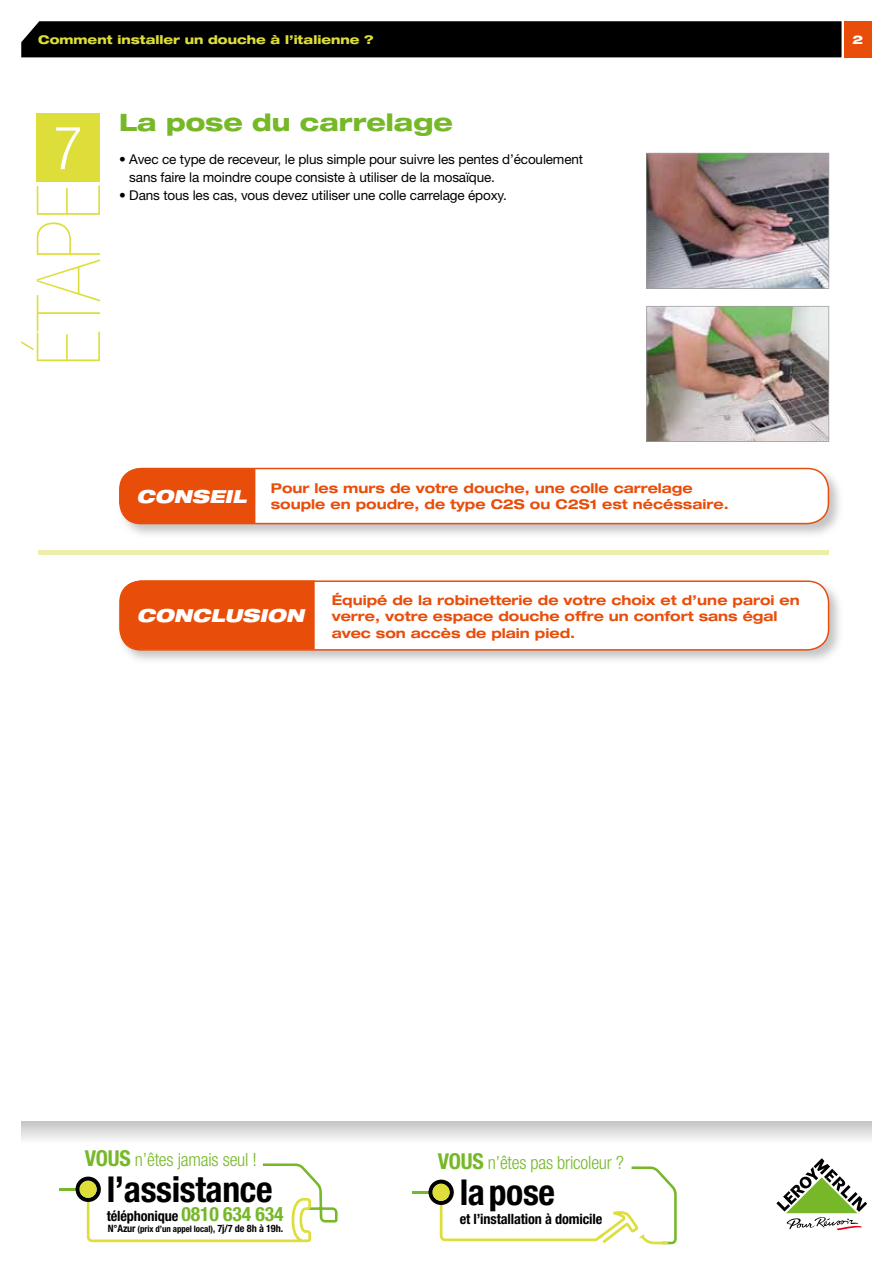
<style>
.page{position:relative;width:893px;height:1263px;background:#fff}
.page>*{position:absolute;margin:0;border:0;box-sizing:border-box;transform-origin:0 0}
.t1{font:200 condensed 88.5px "Helvetica Neue LT Std";letter-spacing:-.01em;color:#ddde39}
.t2{font:300 condensed 60px "Helvetica Neue LT Std";color:#fff}
.t3{font:700 condensed 35.7px "Helvetica Neue";letter-spacing:-.01em;color:#000}
.t4{font:800 expanded 24px "Helvetica Neue LT Std";color:#76b828}
.t5{font:300 condensed 18.3px "Helvetica Neue LT Std";letter-spacing:-.01em;color:#76b828}
.t6{font:italic 900 expanded 18px "Helvetica Neue LT Std";color:#fff}
.t7{font:700 condensed 14.25px "Helvetica Neue";letter-spacing:-.01em;color:#000}
.t8{font:700 expanded 13.5px/16.2px "Helvetica Neue LT Std";color:#e94d0a}
.t9{font:13.5px/18px "Helvetica Neue LT Std";letter-spacing:-.01em;color:#000}
.t10{font:800 expanded 12px "Helvetica Neue";color:#ddde39}
.t11{font:800 expanded 12px "Helvetica Neue";color:#fff}
.t12{font:700 condensed 8.85px "Helvetica Neue";letter-spacing:-.01em;color:#000}
.s1{font-family:"Helvetica Neue";font-weight:700;font-size:21.9px}
.s2{font-size:19.65px;color:#76b828}
.s3{font-size:10.2px}
</style>
<div class="page">
<div style="left:844px;top:21px;width:28px;height:36px;background:#e94d0a"></div>
<div style="left:21px;top:21px;width:820px;height:36px;background:#000"></div>
<div style="left:21px;top:1121px;width:851px;height:22px;background:linear-gradient(to bottom,#c3c4c4,#f9f9f9)"></div>
<svg style="left:776px;top:1158px;width:91px;height:72px"></svg>
<hr style="left:60px;top:1188px;width:28px;height:2px;background:#76b828">
<svg style="left:76px;top:1163px;width:262px;height:79px"></svg>
<hr style="left:412px;top:1191px;width:29px;height:2px;background:#76b828">
<svg style="left:428px;top:1166px;width:249px;height:78px"></svg>
<hr style="left:38px;top:550px;width:791px;height:4px;background:#eeeeac">
<img style="left:646px;top:153px;width:183px;height:136px">
<img style="left:646px;top:306px;width:183px;height:136px">
<div style="left:36px;top:114px;width:64px;height:68px;background:#ddde39"></div>
<svg style="left:119px;top:580px;width:710px;height:71px"></svg>
<div style="left:120px;top:580px;width:195px;height:69px;background:#e94d0a"></div>
<svg style="left:119px;top:468px;width:710px;height:56px"></svg>
<p class="t10" style="left:38px;top:32px;width:337px">Comment installer un douche à l’italienne ?</p>
<p class="t11" style="left:853px;top:32px;width:12px">2</p>
<h2 class="t2" style="left:54px;top:114px;width:30px">7</h2>
<h1 class="t1" style="left:20px;top:366px;width:184px;rotate:-90deg">ÉTAPE</h1>
<h3 class="t4" style="left:119px;top:107px;width:335px">La pose du carrelage</h3>
<p class="t9" style="left:129px;top:150px;width:455px;text-indent:-10px">• Avec ce type de receveur, le plus simple pour suivre les pentes d’écoulement sans faire la moindre coupe consiste à utiliser de la mosaïque.</p>
<p class="t9" style="left:119px;top:186px;width:389px">• Dans tous les cas, vous devez utiliser une colle carrelage époxy.</p>
<h3 class="t6" style="left:137px;top:485px;width:112px">CONSEIL</h3>
<p class="t8" style="left:271px;top:479px;width:459px">Pour les murs de votre douche, une colle carrelage souple en poudre, de type C2S ou C2S1 est nécéssaire.</p>
<h3 class="t6" style="left:137px;top:604px;width:169px">CONCLUSION</h3>
<p class="t8" style="left:332px;top:592px;width:470px">Équipé de la robinetterie de votre choix et d’une paroi en verre, votre espace douche offre un confort sans égal avec son accès de plain pied.</p>
<h3 class="t5" style="left:85px;top:1149px;width:174px"><span class="s1">VOUS</span> n’êtes jamais seul !</h3>
<h3 class="t3" style="left:107px;top:1168px;width:167px">l’assistance</h3>
<p class="t7" style="left:107px;top:1207px;width:178px">téléphonique <span class="s2">0810 634 634</span></p>
<p class="t12" style="left:108px;top:1224px;width:177px"><span class="s3">N°Azur</span> (prix d’un appel local), <span class="s3">7j/7 de 8h à 19h.</span></p>
<h3 class="t5" style="left:438px;top:1152px;width:188px"><span class="s1">VOUS</span> n’êtes pas bricoleur ?</h3>
<h3 class="t3" style="left:460px;top:1171px;width:97px">la pose</h3>
<p class="t7" style="left:460px;top:1210px;width:144px">et l’installation à domicile</p>
</div>
